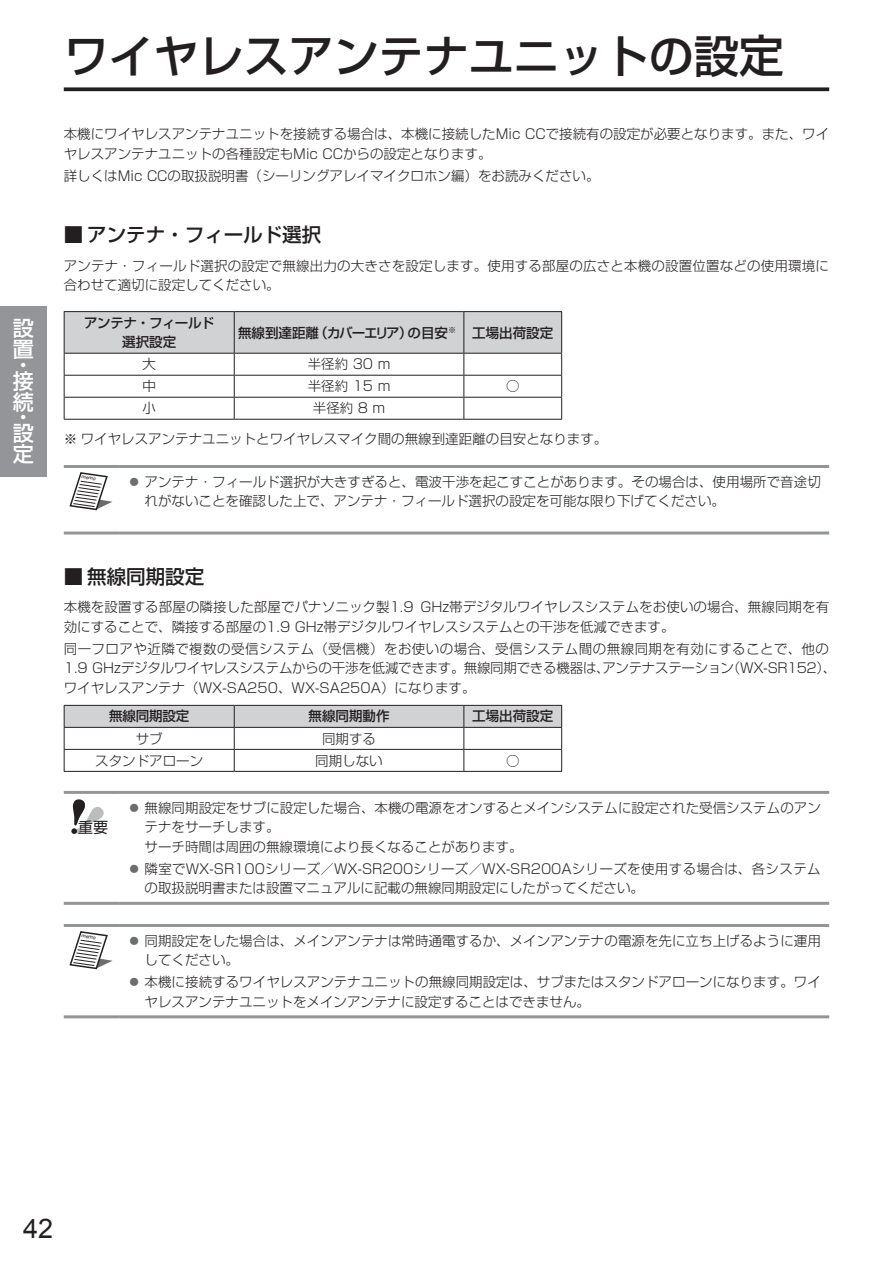
<style>
.page{position:relative;width:893px;height:1263px;background:#fff}
.page>*{position:absolute;margin:0;border:0;box-sizing:border-box;transform-origin:0 0}
.t1{font:500 45px "Shin Go Pro";color:#231f20}
.t2{font:27px "Arial";color:#231f20}
.t3{font:500 21px/15.8px "Shin Go Pro";color:#fff}
.t4{font:500 19.5px "Shin Go Pro";color:#231f20}
.t5{font:15px "Shin Go Pro";color:#231f20}
.t6{font:300 13.5px/19.6px "Shin Go Pro";color:#231f20}
.t7{font:500 13.5px "Shin Go Pro";color:#231f20}
.t8{font:500 13.5px/19.5px "Shin Go Pro";letter-spacing:-.03em;color:#231f20;text-align:center}
.t9{font:italic 500 4.5px "Shin Go Pro";color:#231f20}
.s1{color:#6c6d70}
</style>
<div class="page">
<svg style="left:64px;top:87px;width:765px;height:4px;background:#3a3637"></svg>
<div style="left:0;top:306px;width:47px;height:170px;background:#939598"></div>
<hr style="left:64px;top:311px;width:170px;height:1px;background:#231f20">
<hr style="left:234px;top:311px;width:230px;height:1px;background:#231f20">
<hr style="left:464px;top:311px;width:98px;height:1px;background:#231f20">
<svg style="left:64px;top:312px;width:498px;height:107px"></svg>
<hr style="left:64px;top:419px;width:170px;height:1px;background:#231f20">
<hr style="left:234px;top:419px;width:230px;height:1px;background:#231f20">
<hr style="left:464px;top:419px;width:98px;height:1px;background:#231f20">
<hr style="left:64px;top:465px;width:55px;height:3px;background:#939598">
<hr style="left:119px;top:465px;width:710px;height:3px;background:#939598">
<hr style="left:64px;top:531px;width:55px;height:3px;background:#939598">
<hr style="left:119px;top:531px;width:710px;height:3px;background:#939598">
<svg style="left:69px;top:472px;width:44px;height:39px"></svg>
<svg style="left:64px;top:705px;width:498px;height:66px"></svg>
<hr style="left:64px;top:771px;width:170px;height:1px;background:#231f20">
<hr style="left:234px;top:771px;width:230px;height:1px;background:#231f20">
<hr style="left:464px;top:771px;width:98px;height:1px;background:#231f20">
<hr style="left:64px;top:791px;width:55px;height:3px;background:#939598">
<hr style="left:119px;top:791px;width:710px;height:3px;background:#939598">
<hr style="left:64px;top:902px;width:55px;height:3px;background:#939598">
<hr style="left:119px;top:902px;width:710px;height:3px;background:#939598">
<svg style="left:71px;top:799px;width:33px;height:35px"></svg>
<hr style="left:64px;top:924px;width:55px;height:3px;background:#939598">
<hr style="left:119px;top:924px;width:710px;height:3px;background:#939598">
<hr style="left:64px;top:1015px;width:55px;height:3px;background:#939598">
<hr style="left:119px;top:1015px;width:710px;height:3px;background:#939598">
<svg style="left:69px;top:931px;width:44px;height:39px"></svg>
<h3 class="t3" style="left:13px;top:315px;width:22px;line-height:21px">設置</h3>
<h3 class="t3" style="left:13px;top:355px;width:22px">・接</h3>
<h3 class="t3" style="left:13px;top:391px;width:22px">続・設</h3>
<h3 class="t3" style="left:13px;top:444px;width:22px">定</h3>
<h1 class="t1" style="left:64px;top:19px;width:722px">ワイヤレスアンテナユニットの設定</h1>
<p class="t6" style="left:64px;top:123px;width:767px">本機にワイヤレスアンテナユニットを接続する場合は、本機に接続したMic CCで接続有の設定が必要となります。また、ワイヤレスアンテナユニットの各種設定もMic CCからの設定となります。</p>
<p class="t6" style="left:64px;top:164px;width:537px">詳しくはMic CCの取扱説明書（シーリングアレイマイクロホン編）をお読みください。</p>
<h3 class="t4" style="left:64px;top:219px;width:259px">■ アンテナ・フィールド選択</h3>
<p class="t6" style="left:64px;top:254px;width:767px">アンテナ・フィールド選択の設定で無線出⼒の大きさを設定します。使⽤する部屋の広さと本機の設置位置などの使⽤環境に合わせて適切に設定してください。</p>
<p class="t8" style="left:84px;top:311px;width:132px">アンテナ・フィールド選択設定</p>
<p class="t7" style="left:238px;top:321px;width:317px">無線到達距離（カバーエリア）の⽬安<sup>※</sup> ⼯場出荷設定</p>
<p class="t6" style="left:142px;top:353px;width:14px">⼤</p>
<p class="t6" style="left:308px;top:353px;width:84px">半径約 30 m</p>
<p class="t6" style="left:142px;top:375px;width:15px">中</p>
<p class="t6" style="left:308px;top:375px;width:84px">半径約 15 m</p>
<p class="t6" style="left:506px;top:375px;width:15px">○</p>
<p class="t6" style="left:142px;top:397px;width:15px">⼩</p>
<p class="t6" style="left:313px;top:397px;width:74px">半径約 8 m</p>
<p class="t6" style="left:64px;top:428px;width:545px">※ ワイヤレスアンテナユニットとワイヤレスマイク間の無線到達距離の目安となります。</p>
<p class="t9" style="left:82px;top:473px;width:16px;rotate:8deg">memo</p>
<p class="t6" style="left:145px;top:470px;width:678px;text-indent:-17px"><span class="s1">⿟</span> アンテナ・フィールド選択が⼤きすぎると、電波⼲渉を起こすことがあります。その場合は、使⽤場所で⾳途切れがないことを確認した上で、アンテナ・フィールド選択の設定を可能な限り下げてください。</p>
<h3 class="t4" style="left:64px;top:560px;width:142px">■ 無線同期設定</h3>
<p class="t6" style="left:64px;top:596px;width:767px">本機を設置する部屋の隣接した部屋でパナソニック製1.9 GHz帯デジタルワイヤレスシステムをお使いの場合、無線同期を有効にすることで、隣接する部屋の1.9 GHz帯デジタルワイヤレスシステムとの⼲渉を低減できます。</p>
<p class="t6" style="left:64px;top:637px;width:774px">同⼀フロアや近隣で複数の受信システム（受信機）をお使いの場合、受信システム間の無線同期を有効にすることで、他の<br>1.9 GHzデジタルワイヤレスシステムからの⼲渉を低減できます。無線同期できる機器は、アンテナステーション（WX-SR152）、ワイヤレスアンテナ（WX-SA250、WX-SA250A）になります。</p>
<p class="t7" style="left:109px;top:705px;width:82px">無線同期設定</p>
<p class="t7" style="left:309px;top:705px;width:82px">無線同期動作</p>
<p class="t7" style="left:472px;top:705px;width:82px">⼯場出荷設定</p>
<p class="t6" style="left:136px;top:727px;width:28px">サブ</p>
<p class="t6" style="left:322px;top:727px;width:55px">同期する</p>
<p class="t6" style="left:95px;top:749px;width:109px">スタンドアローン</p>
<p class="t6" style="left:315px;top:749px;width:69px">同期しない</p>
<p class="t6" style="left:506px;top:749px;width:15px">○</p>
<p class="t5" style="left:78px;top:815px;width:31px">重要</p>
<p class="t6" style="left:145px;top:796px;width:678px;text-indent:-17px"><span class="s1">⿟</span> 無線同期設定をサブに設定した場合、本機の電源をオンするとメインシステムに設定された受信システムのアンテナをサーチします。<br>サーチ時間は周囲の無線環境により⻑くなることがあります。</p>
<p class="t6" style="left:145px;top:857px;width:678px;text-indent:-17px"><span class="s1">⿟</span> 隣室でWX-SR100シリーズ／WX-SR200シリーズ／WX-SR200Aシリーズを使⽤ する場合は、各システムの取扱説明書または設置マニュアルに記載の無線同期設定にしたがってください。</p>
<p class="t9" style="left:82px;top:931px;width:16px;rotate:8deg">memo</p>
<p class="t6" style="left:145px;top:929px;width:676px;text-indent:-17px"><span class="s1">⿟</span> 同期設定をした場合は、メインアンテナは常時通電するか、メインアンテナの電源を先に⽴ち上げるように運⽤してください。</p>
<p class="t6" style="left:145px;top:970px;width:678px;text-indent:-17px"><span class="s1">⿟</span> 本機に接続するワイヤレスアンテナユニットの無線同期設定は、サブまたはスタンドアローンになります。ワイヤレスアンテナユニットをメインアンテナに設定することはできません。</p>
<h2 class="t2" style="left:23px;top:1211px;width:32px">42</h2>
</div>
